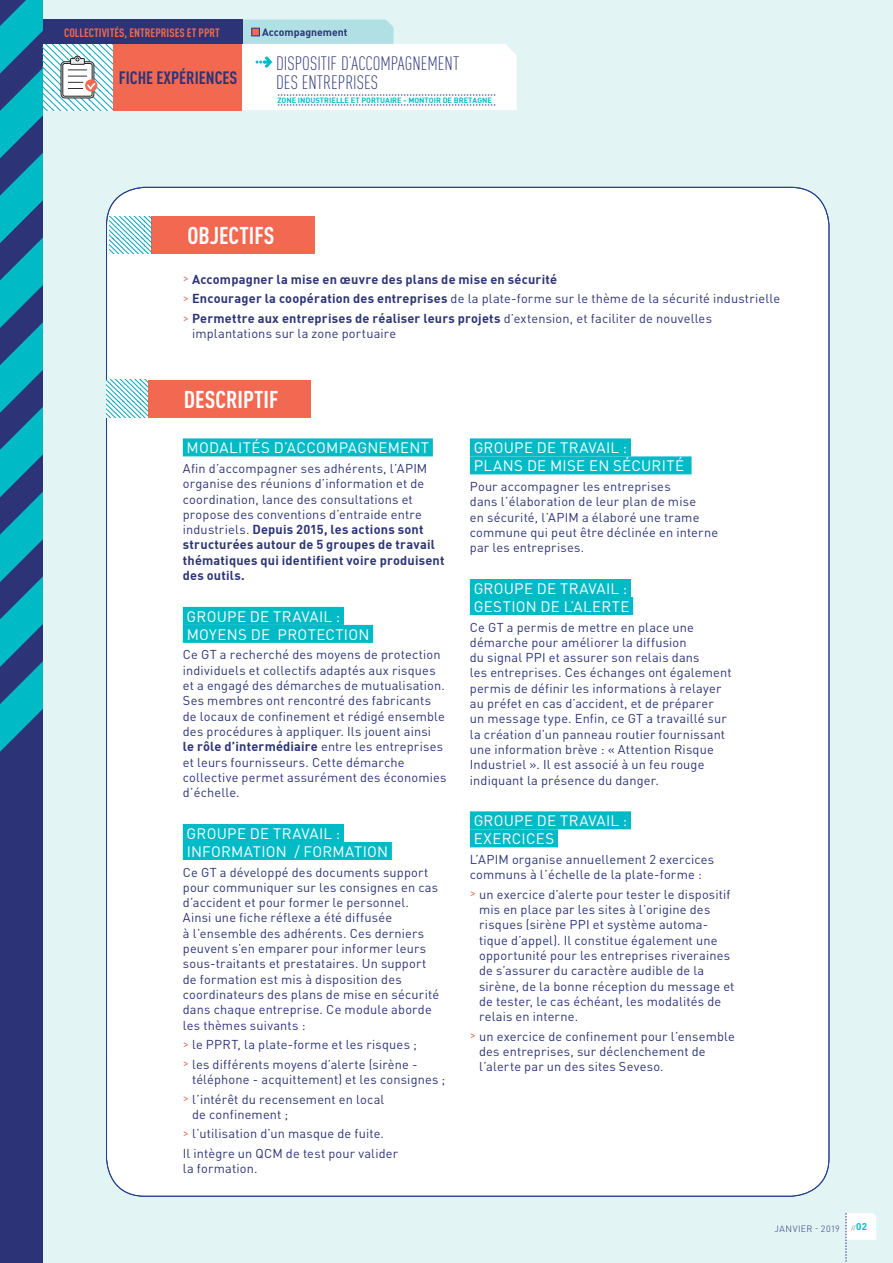
<style>
.page{position:relative;width:893px;height:1263px;background:#e3f4f4}
.page>*{position:absolute;margin:0;border:0;box-sizing:border-box;transform-origin:0 0}
.t1{font:700 24px "DIN Cond";color:#fff}
.t2{font:300 19.2px/19.6px "DIN Cond";color:#2c3477}
.t3{font:700 17.7px "DIN Cond";color:#2c3477}
.t4{font:15px/18px "DIN Pro";letter-spacing:.015em;color:#fff}
.t5{font:12.75px/15.3px "DIN Pro";letter-spacing:.015em;color:#2c3477}
.t6{font:12.75px/15.3px "DIN Bold";letter-spacing:.015em;color:#2c3477}
.t7{font:12.75px "DIN";letter-spacing:.015em;color:#2c3477}
.t8{font:700 12px "DIN Cond";color:#f26851}
.t9{font:10.5px "DIN Bold";color:#2c3477}
.t10{font:300 9px "DIN Pro";letter-spacing:.045em;color:#2c3477}
.t11{font:7.5px "DIN Bold";color:#00bbc6}
.t12{font:300 6px "DIN Pro";color:#2c3477}
.s1{font-family:"DIN Pro";font-size:12px;color:#f26851}
.s2{font-family:"DIN Bold"}
.s3{font-family:"DIN"}
.s4{font-family:"DIN Pro"}
.s5{font-size:12px;color:#f26851}
.s6{font-family:"DIN";font-weight:700;font-size:9.75px;color:#00bbc6}
</style>
<div class="page">
<div style="left:107px;top:187px;width:722px;height:1009px;background:#fff;border-radius:38px"></div>
<svg style="left:846px;top:1213px;width:30px;height:49px"></svg>
<div style="left:0;top:0;width:43px;height:1263px;background:#2c3477"></div>
<svg style="left:0;top:0;width:43px;height:752px"></svg>
<div style="left:110px;top:216px;width:204px;height:38px;background:#f26851"></div>
<svg style="left:110px;top:216px;width:41px;height:38px"></svg>
<div style="left:183px;top:438px;width:250px;height:18px;background:#00bbc6"></div>
<div style="left:183px;top:607px;width:161px;height:18px;background:#00bbc6"></div>
<div style="left:183px;top:625px;width:190px;height:18px;background:#00bbc6"></div>
<div style="left:183px;top:824px;width:161px;height:18px;background:#00bbc6"></div>
<div style="left:183px;top:842px;width:209px;height:18px;background:#00bbc6"></div>
<div style="left:470px;top:438px;width:161px;height:18px;background:#00bbc6"></div>
<div style="left:470px;top:456px;width:222px;height:18px;background:#00bbc6"></div>
<div style="left:470px;top:579px;width:161px;height:18px;background:#00bbc6"></div>
<div style="left:470px;top:597px;width:163px;height:18px;background:#00bbc6"></div>
<div style="left:470px;top:811px;width:161px;height:18px;background:#00bbc6"></div>
<div style="left:470px;top:829px;width:88px;height:18px;background:#00bbc6"></div>
<div style="left:106px;top:380px;width:205px;height:38px;background:#f26851"></div>
<svg style="left:106px;top:380px;width:42px;height:38px"></svg>
<svg style="left:43px;top:44px;width:70px;height:66px;fill:#fff"></svg>
<svg style="left:60px;top:55px;width:37px;height:44px"></svg>
<div style="left:113px;top:44px;width:129px;height:66px;background:#f26851"></div>
<svg style="left:242px;top:20px;width:274px;height:90px"></svg>
<div style="left:251px;top:28px;width:9px;height:8px;background:#f26851;border:1px solid #2c3477"></div>
<div style="left:43px;top:20px;width:199px;height:24px;background:#2c3477"></div>
<p class="t8" style="left:64px;top:25px;width:87px">COLLECTIVITÉS, ENTREPRISES</p>
<p class="t8" style="left:187px;top:25px;width:34px">ET PPRT</p>
<p class="t9" style="left:262px;top:26px;width:87px">Accompagnement</p>
<h3 class="t3" style="left:119px;top:67px;width:120px">FICHE EXPÉRIENCES</h3>
<h2 class="t2" style="left:276px;top:53px;width:185px">DISPOSITIF D’ACCOMPAGNEMENT<br>DES ENTREPRISES</h2>
<p class="t11" style="left:277px;top:96px;width:216px">Zone i ndustri elle et portuai re - Montoi r de Bretagne</p>
<h1 class="t1" style="left:187px;top:221px;width:88px">OBJECTIFS</h1>
<p class="t6" style="left:183px;top:271px;width:376px"><span class="s1">&gt;</span> Accompagner la mise en œuvre des plans de mise en sécurité</p>
<p class="t7" style="left:183px;top:291px;width:599px"><span class="s1">&gt;</span> <span class="s2">Encourager la coopération des entreprises</span> de la plate-forme sur le thème de la sécurité industrielle</p>
<p class="t6" style="left:183px;top:310px;width:531px"><span class="s1">&gt;</span> Permettre aux entreprises de réaliser leurs projets <span class="s3">d’extension, et faciliter de nouvelles</span></p>
<p class="t7" style="left:192px;top:326px;width:206px">implantations sur la zone portuaire</p>
<h1 class="t1" style="left:184px;top:385px;width:96px">DESCRIPTIF</h1>
<p class="t4" style="left:187px;top:438px;width:32px">Modalit</p>
<p class="t4" style="left:252px;top:438px;width:46px">és d’acc</p>
<p class="t4" style="left:316px;top:438px;width:21px">ompagn</p>
<p class="t4" style="left:378px;top:438px;width:41px">em ent</p>
<p class="t5" style="left:183px;top:460px;width:246px">Afin d’accompagner ses adhérents, l’APIM organise des réunions d’information et de coordination, lance des consultations et propose des conventions d’entraide entre</p>
<p class="t6" style="left:183px;top:521px;width:263px"><span class="s4">industriels.</span> Depuis 2015, les actions sont structurées autour de 5 groupes de travail thématiques qui identifient voire produisent des outils.</p>
<p class="t4" style="left:187px;top:607px;width:97px">Groupe de tra</p>
<p class="t4" style="left:301px;top:607px;width:17px">vail</p>
<p class="t4" style="left:187px;top:607px;width:181px;text-indent:149px">:<br>Moyens de protection</p>
<p class="t5" style="left:183px;top:647px;width:264px">Ce GT a recherché des moyens de protection individuels et collectifs adaptés aux risques et a engagé des démarches de mutualisation.<br>Ses membres ont rencontré des fabricants de locaux de confinement et rédigé ensemble des procédures à appliquer. Ils jouent ainsi</p>
<p class="t6" style="left:183px;top:738px;width:262px">le rôle d’intermédiaire <span class="s4">entre les entreprises</span></p>
<p class="t5" style="left:183px;top:754px;width:265px">et leurs fournisseurs. Cette démarche collective permet assurément des économies d’échelle.</p>
<p class="t4" style="left:187px;top:824px;width:97px">Groupe de tra</p>
<p class="t4" style="left:301px;top:824px;width:17px">vail</p>
<p class="t4" style="left:336px;top:824px;width:6px">:</p>
<p class="t4" style="left:187px;top:842px;width:44px">Informati</p>
<p class="t4" style="left:266px;top:842px;width:66px">on / Formati</p>
<p class="t4" style="left:367px;top:842px;width:19px">on</p>
<p class="t5" style="left:183px;top:864px;width:258px">Ce GT a développé des documents support pour communiquer sur les consignes en cas d’accident et pour former le personnel.<br>Ainsi une fiche réflexe a été diffusée<br>à l’ensemble des adhérents. Ces derniers peuvent s’en emparer pour informer leurs sous-traitants et prestataires. Un support de formation est mis à disposition des coordinateurs des plans de mise en sécurité dans chaque entreprise. Ce module aborde les thèmes suivants :</p>
<p class="t5" style="left:183px;top:1034px;width:236px;line-height:19.5px"><span class="s5">&gt;</span> le PPRT, la plate-forme et les risques ; <span class="s5">&gt;</span> les différents moyens d’alerte (sirène -</p>
<p class="t5" style="left:183px;top:1069px;width:264px;line-height:19.5px;text-indent:9px">téléphone - acquittement) et les consignes ; <span class="s5">&gt;</span> l’intérêt du recensement en local</p>
<p class="t5" style="left:183px;top:1104px;width:217px;line-height:19.5px;text-indent:9px">de confinement ;<br><span class="s5">&gt;</span> l’utilisation d’un masque de fuite.<br>Il intègre un QCM de test pour valider</p>
<p class="t5" style="left:183px;top:1160px;width:76px">la formation.</p>
<p class="t4" style="left:474px;top:438px;width:97px">Groupe de tra</p>
<p class="t4" style="left:588px;top:438px;width:17px">vail</p>
<p class="t4" style="left:623px;top:438px;width:6px">:</p>
<p class="t4" style="left:474px;top:456px;width:21px">Plans</p>
<p class="t4" style="left:527px;top:456px;width:114px">de mise en sécurit</p>
<p class="t4" style="left:675px;top:456px;width:10px">é</p>
<p class="t5" style="left:470px;top:478px;width:250px">Pour accompagner les entreprises<br>dans l’élaboration de leur plan de mise<br>en sécurité, l’APIM a élaboré une trame commune qui peut être déclinée en interne par les entreprises.</p>
<p class="t4" style="left:474px;top:579px;width:97px">Groupe de tra</p>
<p class="t4" style="left:588px;top:579px;width:17px">vail</p>
<p class="t4" style="left:474px;top:579px;width:157px;text-align:right">:<br>Gestion de l’alerte</p>
<p class="t5" style="left:470px;top:619px;width:263px">Ce GT a permis de mettre en place une démarche pour améliorer la diffusion<br>du signal PPI et assurer son relais dans<br>les entreprises. Ces échanges ont également permis de définir les informations à relayer au préfet en cas d’accident, et de préparer<br>un message type. Enfin, ce GT a travaillé sur la création d’un panneau routier fournissant une information brève : « Attention Risque Industriel ». Il est associé à un feu rouge indiquant la présence du danger.</p>
<p class="t4" style="left:474px;top:811px;width:97px">Groupe de tra</p>
<p class="t4" style="left:588px;top:811px;width:17px">vail</p>
<p class="t4" style="left:623px;top:811px;width:6px">:</p>
<p class="t4" style="left:474px;top:829px;width:37px">Exercic</p>
<p class="t4" style="left:536px;top:829px;width:18px">es</p>
<p class="t5" style="left:470px;top:851px;width:246px">L’APIM organise annuellement 2 exercices communs à l’échelle de la plate-forme :</p>
<p class="t5" style="left:479px;top:886px;width:257px;text-indent:-9px"><span class="s5">&gt;</span> un exercice d’alerte pour tester le dispositif mis en place par les sites à l’origine des risques (sirène PPI et système automa&shy;tique d’appel). Il constitue également une opportunité pour les entreprises riveraines de s’assurer du caractère audible de la sirène, de la bonne réception du message et de tester, le cas échéant, les modalités de relais en interne.</p>
<p class="t5" style="left:479px;top:1028px;width:257px;text-indent:-9px"><span class="s5">&gt;</span> un exercice de confinement pour l’ensemble des entreprises, sur déclenchement de l’alerte par un des sites Seveso.</p>
<p class="t10" style="left:775px;top:1222px;width:29px">JANVIER</p>
<p class="t10" style="left:815px;top:1222px;width:27px">- 2019</p>
<p class="t12" style="left:852px;top:1223px;width:17px">//<span class="s6">02</span></p>
</div>
